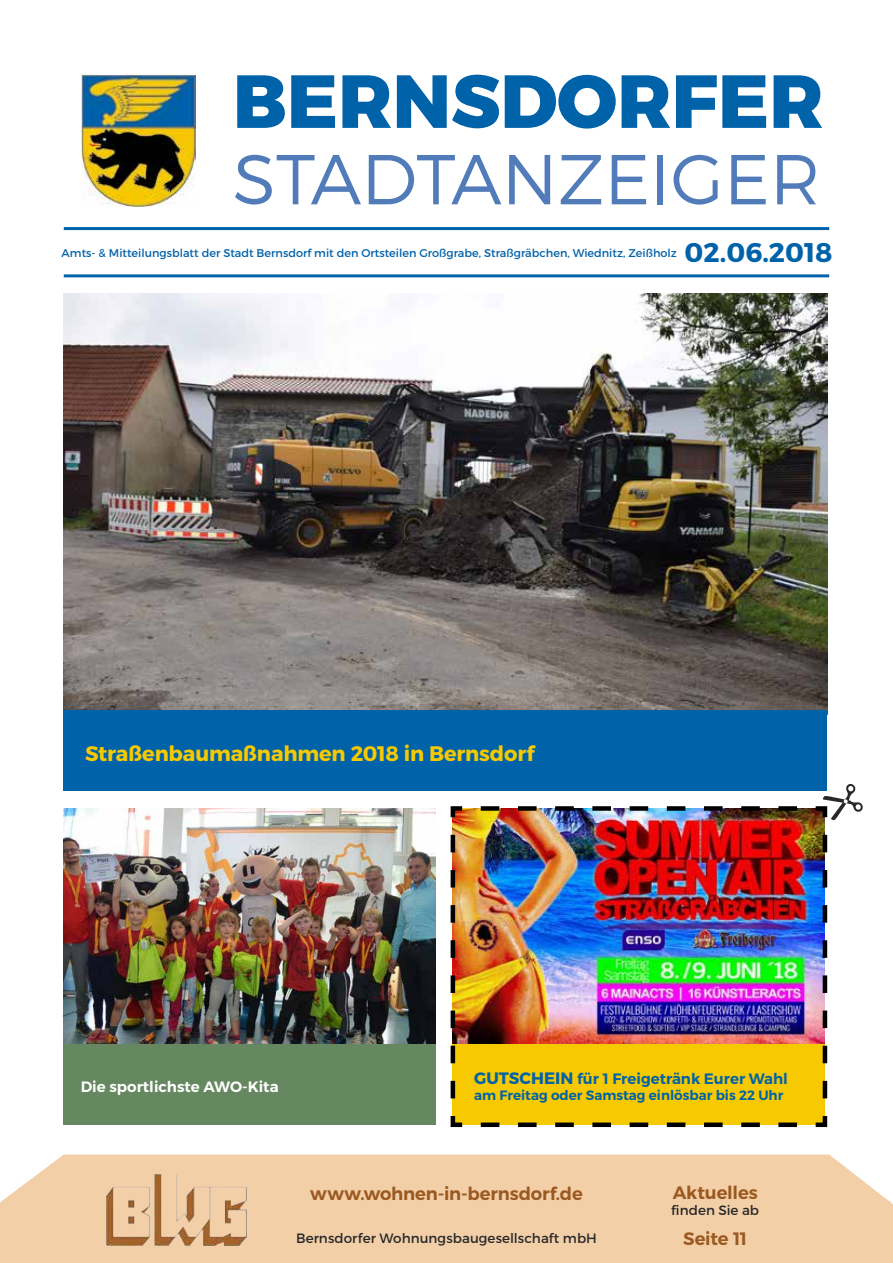
<style>
.page{position:relative;width:893px;height:1263px;background:#fff}
.page>*{position:absolute;margin:0;border:0;box-sizing:border-box;transform-origin:0 0}
.t1{font:800 75px "Montserrat";color:#0062a9}
.t2{font:300 70.5px "Montserrat";color:#527cb9}
.t3{font:700 27px "Montserrat";color:#0062a9}
.t4{font:700 21px "Montserrat";letter-spacing:-.01em;color:#f6c900}
.t5{font:600 18px "Montserrat";letter-spacing:-.01em;color:#9b5921}
.t6{font:600 15px "Montserrat";color:#0062a9}
.t7{font:600 15px "Montserrat";color:#fff}
.t8{font:13.5px "Montserrat";letter-spacing:.005em;color:#282829}
.t9{font:600 13.5px "Montserrat";color:#0062a9}
.t10{font:11.25px "Montserrat";color:#0062a9}
.s1{font-weight:700;font-size:16.5px}
</style>
<div class="page">
<img style="left:81px;top:75px;width:115px;height:131px">
<hr style="left:64px;top:227px;width:765px;height:3px;background:#0062a9">
<hr style="left:64px;top:274px;width:765px;height:3px;background:#0062a9">
<img style="left:64px;top:293px;width:763px;height:417px">
<img style="left:64px;top:808px;width:372px;height:236px">
<div style="left:64px;top:710px;width:763px;height:81px;background:#0062a9"></div>
<div style="left:64px;top:1044px;width:372px;height:81px;background:#668860"></div>
<div style="left:0;top:1154px;width:893px;height:109px;background:#f3cfa8"></div>
<img style="left:98px;top:1166px;width:154px;height:81px">
<img style="left:450px;top:806px;width:378px;height:322px">
<svg style="left:823px;top:784px;width:40px;height:36px"></svg>
<h1 class="t1" style="left:233px;top:55px;width:592px">BERNSDORFER</h1>
<h2 class="t2" style="left:233px;top:136px;width:589px">STADTANZEIGER</h2>
<p class="t10" style="left:62px;top:246px;width:617px">Amts- &amp; Mitteilungsblatt der Stadt Bernsdorf mit den Ortsteilen Großgrabe, Straßgräbchen, Wiednitz, Zeißholz</p>
<h3 class="t3" style="left:685px;top:235px;width:149px">02.06.2018</h3>
<h3 class="t4" style="left:85px;top:740px;width:451px">Straßenbaumaßnahmen 2018 in Bernsdorf</h3>
<h3 class="t7" style="left:81px;top:1077px;width:199px">Die sportlichste AWO-Kita</h3>
<h3 class="t6" style="left:474px;top:1070px;width:315px"><span class="s1">GUTSCHEIN</span> für 1 Freigetränk Eurer Wahl</h3>
<p class="t9" style="left:474px;top:1087px;width:311px">am Freitag oder Samstag einlösbar bis 22 Uhr</p>
<h3 class="t5" style="left:310px;top:1182px;width:274px">www.wohnen-in-bernsdorf.de</h3>
<h3 class="t5" style="left:673px;top:1181px;width:87px">Aktuelles</h3>
<p class="t8" style="left:671px;top:1202px;width:89px">finden Sie ab</p>
<h3 class="t5" style="left:683px;top:1227px;width:65px">Seite 11</h3>
<p class="t8" style="left:296px;top:1229px;width:302px">Bernsdorfer Wohnungsbaugesellschaft mbH</p>
</div>
